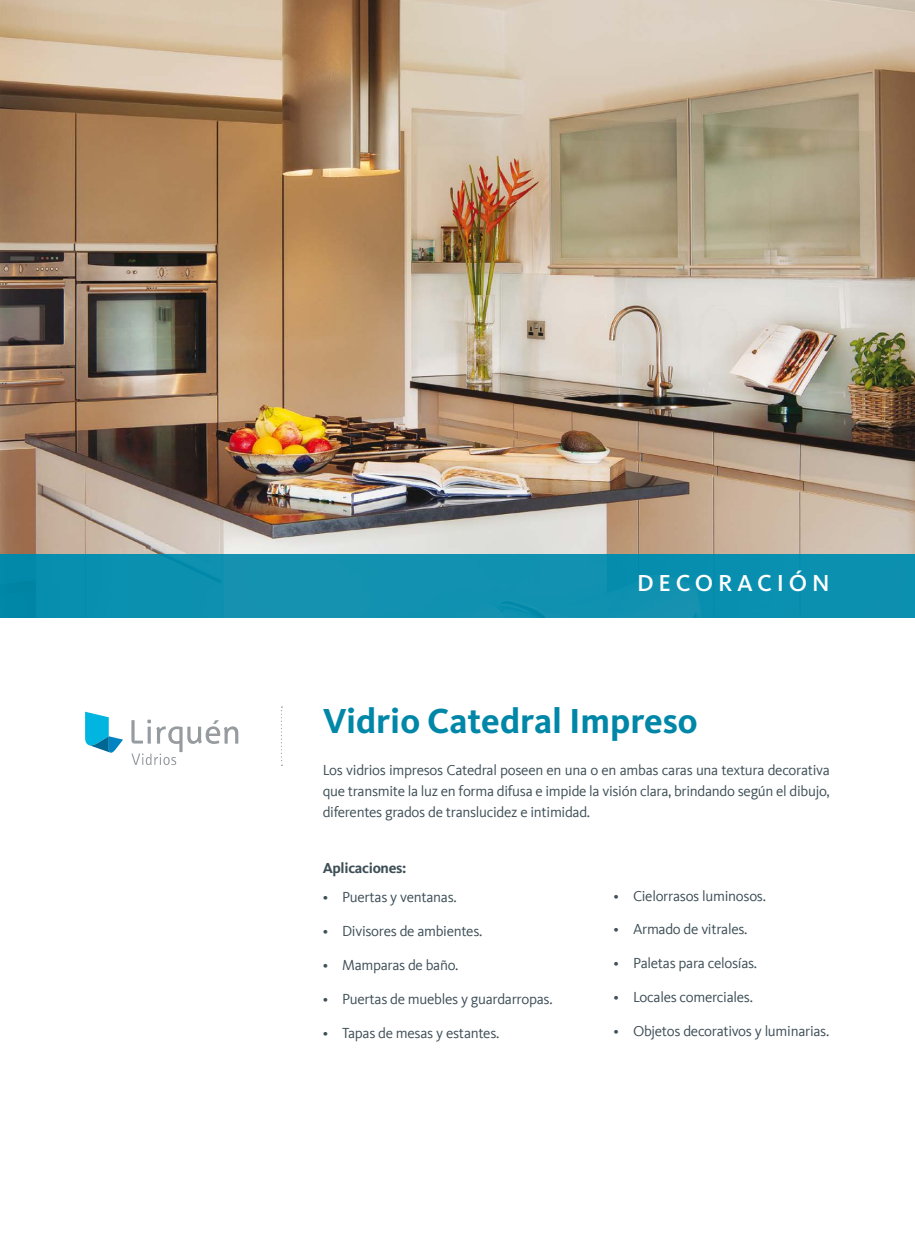
<style>
.page{position:relative;width:915px;height:1255px;background:#fff}
.page>*{position:absolute;margin:0;border:0;box-sizing:border-box;transform-origin:0 0}
.t1{font:700 36px "Kievit";color:#0087a8}
.t2{font:500 24px "Kievit";letter-spacing:.2em;color:#fff}
.t3{font:15px/21px "Kievit";letter-spacing:-.02em;color:#3e4f57;text-align:justify}
.t4{font:700 15px "Kievit OT";letter-spacing:-.02em;color:#3e4f57}
</style>
<div class="page">
<img style="left:0;top:0;width:914px;height:554px">
<div style="left:0;top:554px;width:914px;height:64px;background:#0d90b0"></div>
<svg style="left:281px;top:706px;width:1px;height:59px"></svg>
<svg style="left:131px;top:719px;width:107px;height:46px"></svg>
<svg style="left:85px;top:711px;width:38px;height:41px"></svg>
<h2 class="t2" style="left:637px;top:569px;width:194px">DECORACIÓN</h2>
<h1 class="t1" style="left:322px;top:699px;width:376px">Vidrio Catedral Impreso</h1>
<p class="t3" style="left:322px;top:760px;width:508px">Los vidrios impresos Catedral poseen en una o en ambas caras una textura decorativa que transmite la luz en forma difusa e impide la visión clara, brindando según el dibujo, diferentes grados de translucidez e intimidad.</p>
<p class="t4" style="left:322px;top:859px;width:85px">Aplicaciones:</p>
<p class="t3" style="left:322px;top:887px;width:136px">• Puertas y ventanas.</p>
<p class="t3" style="left:322px;top:920px;width:161px">• Divisores de ambientes.</p>
<p class="t3" style="left:322px;top:954px;width:137px">• Mamparas de baño.</p>
<p class="t3" style="left:322px;top:988px;width:231px">• Puertas de muebles y guardarropas.</p>
<p class="t3" style="left:322px;top:1022px;width:178px">• Tapas de mesas y estantes.</p>
<p class="t3" style="left:613px;top:885px;width:154px">• Cielorrasos luminosos.</p>
<p class="t3" style="left:613px;top:919px;width:135px">• Armado de vitrales.</p>
<p class="t3" style="left:613px;top:952px;width:145px">• Paletas para celosías.</p>
<p class="t3" style="left:613px;top:986px;width:141px">• Locales comerciales.</p>
<p class="t3" style="left:613px;top:1020px;width:217px">• Objetos decorativos y luminarias.</p>
</div>
